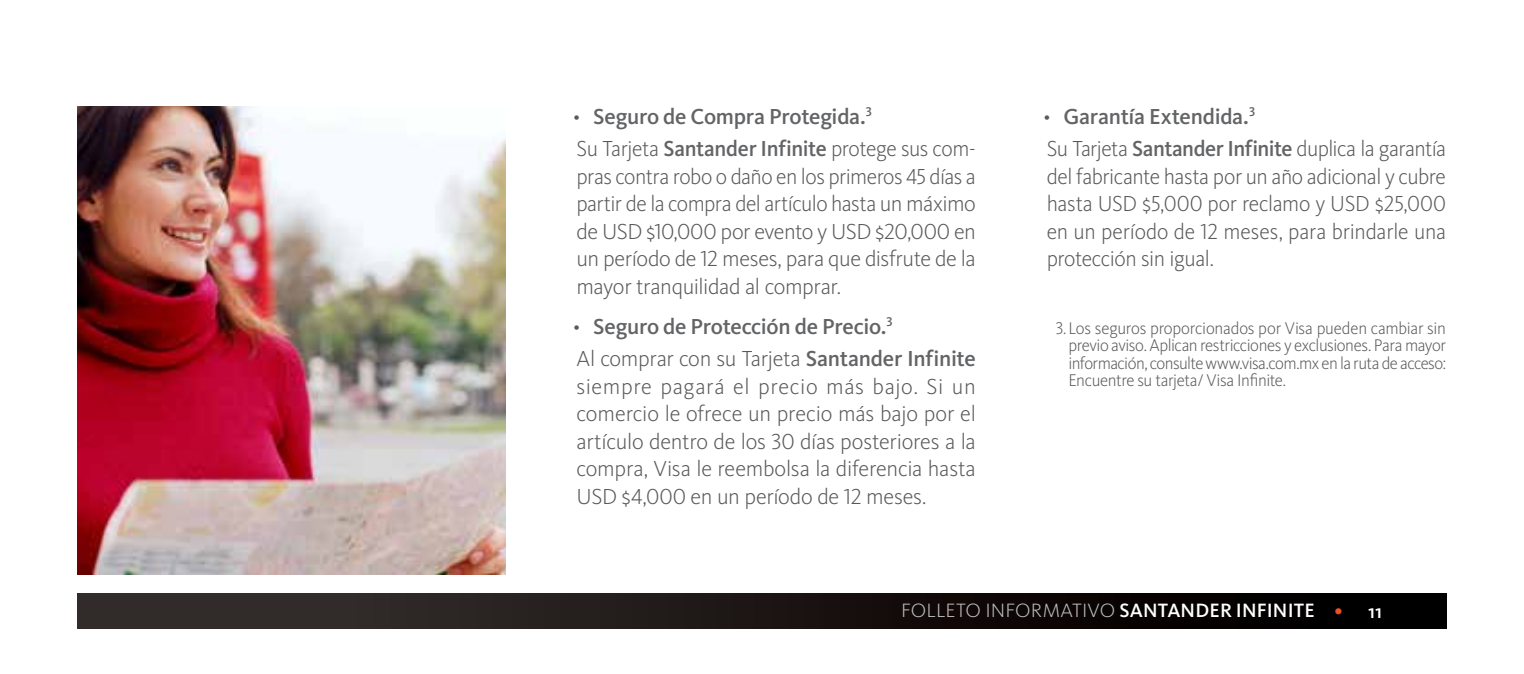
<style>
.page{position:relative;width:1524px;height:674px;background:#fff}
.page>*{position:absolute;margin:0;border:0;box-sizing:border-box;transform-origin:0 0}
.t1{font:300 22.5px/27.5px "Kievit OT";letter-spacing:-.015em;color:#58595b;text-align:justify}
.t2{font:500 22.5px/32.5px "Kievit OT";letter-spacing:-.015em;color:#636466}
.t3{font:300 20px "Kievit OT";letter-spacing:.005em;color:#bcbec0}
.t4{font:500 20px "Kievit OT";color:#fff}
.t5{font:300 17.5px/17.5px "Kievit OT";letter-spacing:-.025em;color:#58595b;text-align:justify}
.s1{font-weight:300;color:#58595b}
.s2{font-weight:500;color:#fff}
.s3{font-weight:500;color:#f04e23}
</style>
<div class="page">
<div style="left:78px;top:593px;width:1368px;height:35px;background:linear-gradient(to right,#393230,#000)"></div>
<img style="left:78px;top:106px;width:428px;height:468px">
<p class="t2" style="left:573px;top:99px;width:404px"><span class="s1">•</span> Seguro de Compra Protegida.<sup>3<br></sup><span class="s1">Su Tarjeta</span> Santander Infinite <span class="s1">protege sus com-</span></p>
<p class="t1" style="left:576px;top:162px;width:401px">pras contra robo o daño en los primeros 45 días a partir de la compra del artículo hasta un máximo de USD $10,000 por evento y USD $20,000 en un período de 12 meses, para que disfrute de la mayor tranquilidad al comprar.</p>
<p class="t2" style="left:573px;top:309px;width:404px"><span class="s1">•</span> Seguro de Protección de Precio.<sup>3<br></sup><span class="s1">Al comprar con su Tarjeta</span> Santander Infinite</p>
<p class="t1" style="left:576px;top:372px;width:401px">siempre pagará el precio más bajo. Si un comercio le ofrece un precio más bajo por el artículo dentro de los 30 días posteriores a la compra, Visa le reembolsa la diferencia hasta USD $4,000 en un período de 12 meses.</p>
<p class="t2" style="left:1043px;top:99px;width:404px"><span class="s1">•</span> Garantía Extendida.<sup>3<br></sup><span class="s1">Su Tarjeta</span> Santander Infinite <span class="s1">duplica la garantía</span></p>
<p class="t1" style="left:1046px;top:162px;width:401px">del fabricante hasta por un año adicional y cubre hasta USD $5,000 por reclamo y USD $25,000 en un período de 12 meses, para brindarle una protección sin igual.</p>
<p class="t5" style="left:1068px;top:319px;width:379px;text-indent:-13px">3. Los seguros proporcionados por Visa pueden cambiar sin previo aviso. Aplican restricciones y exclusiones. Para mayor información, consulte www.visa.com.mx en la ruta de acceso:<br>Encuentre su tarjeta/ Visa Infinite.</p>
<p class="t3" style="left:901px;top:598px;width:443px">FOLLETO INFORMATIVO <span class="s2">SANTANDER INFINITE</span> <span class="s3">•</span></p>
<p class="t4" style="left:1368px;top:598px;width:16px">11</p>
</div>
